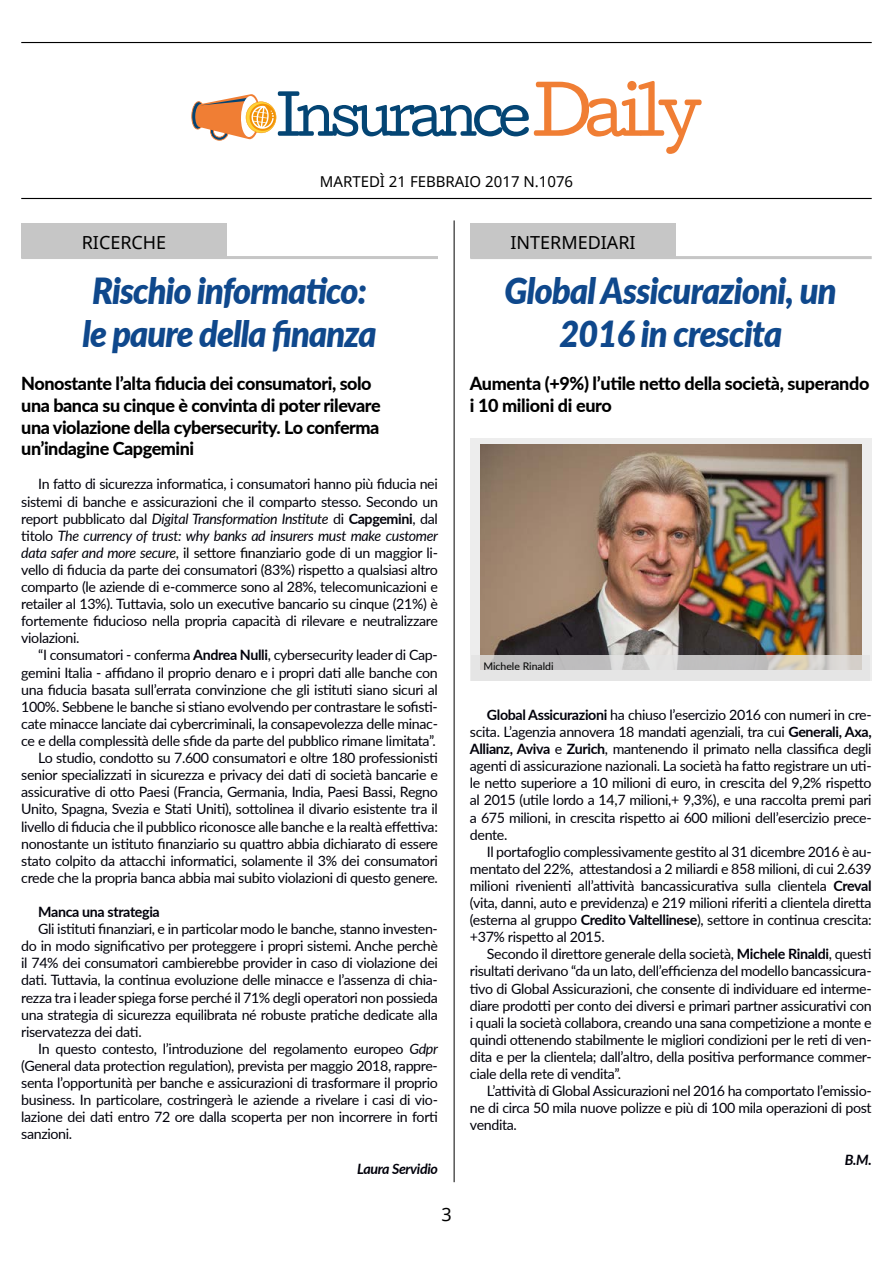
<style>
.page{position:relative;width:893px;height:1263px;background:#fff}
.page>*{position:absolute;margin:0;border:0;box-sizing:border-box;transform-origin:0 0}
.t1{font:italic 900 36px/43.2px "Lato";letter-spacing:-.025em;color:#0f488c;scale:.95 1}
.t2{font:800 18px/21.6px "Lato";letter-spacing:-.025em;color:#000}
.t3{font:18px "Noto Sans";color:#000}
.t4{font:15px "Noto Sans";color:#000}
.t5{font:14.25px/17.1px "Lato";letter-spacing:-.025em;color:#00000a;text-align:justify}
.t6{font:700 14.25px "Lato";letter-spacing:-.025em;color:#00000a}
.t7{font:italic 700 14.25px "Lato";letter-spacing:-.025em;color:#00000a}
.t8{font:10.5px "Lato";color:#000}
.s1{font-style:italic}
.s2{font-weight:700}
.s3{color:#000}
</style>
<div class="page">
<hr style="left:21px;top:42px;width:851px;height:1px;background:#000">
<hr style="left:21px;top:198px;width:851px;height:1px;background:#000">
<svg style="left:191px;top:81px;width:511px;height:73px"></svg>
<hr style="left:454px;top:220px;width:1px;height:962px;background:#000">
<div style="left:21px;top:223px;width:206px;height:35px;background:#c6c6c6"></div>
<div style="left:470px;top:223px;width:206px;height:35px;background:#c6c6c6"></div>
<hr style="left:21px;top:256px;width:417px;height:3px;background:#c6c6c6">
<hr style="left:470px;top:256px;width:402px;height:3px;background:#c6c6c6">
<div style="left:470px;top:438px;width:402px;height:242px;background:#ededed"></div>
<img style="left:481px;top:445px;width:380px;height:210px">
<svg style="left:480px;top:655px;width:382px;height:15px;background:#c9c7c5"></svg>
<p class="t4" style="left:320px;top:171px;width:255px">MARTEDÌ 21 FEBBRAIO 2017 N.1076</p>
<p class="t3" style="left:82px;top:230px;width:86px">RICERCHE</p>
<p class="t3" style="left:510px;top:230px;width:127px">INTERMEDIARI</p>
<h1 class="t1" style="left:82px;top:268px;width:311px">Rischio informatico: le paure della finanza</h1>
<p class="t2" style="left:21px;top:372px;width:361px">Nonostante l’alta fiducia dei consumatori, solo una banca su cinque è convinta di poter rilevare una violazione della cybersecurity. Lo conferma un’indagine Capgemini</p>
<p class="t5" style="left:21px;top:475px;width:418px;text-indent:17px">In fatto di sicurezza informatica, i consumatori hanno più fiducia nei sistemi di banche e assicurazioni che il comparto stesso. Secondo un report pubblicato dal <span class="s1">Digital Transformation Institute</span> di <span class="s2">Capgemini</span>, dal titolo <span class="s1">The currency of trust: why banks ad insurers must make customer data safer and more secure</span><span class="s3">, il settore finanziario</span> gode di un maggior li&shy;vello di fiducia da parte dei consumatori (83%) rispetto a qualsiasi altro comparto (le aziende di e-commerce sono al 28%, telecomunicazioni e retailer al 13%). Tuttavia, solo un executive bancario su cinque (21%) è fortemente fiducioso nella propria capacità di rilevare e neutralizzare violazioni.</p>
<p class="t5" style="left:21px;top:646px;width:418px;text-align:right">“I consumatori - conferma <span class="s2">Andrea Nulli</span>, cybersecurity leader di Cap&shy;gemini Italia - affidano il proprio denaro e i propri dati alle banche con una fiducia basata sull’errata convinzione che gli istituti siano sicuri al 100%. Sebbene le banche si stiano evolvendo per contrastare le sofisti&shy;cate minacce lanciate dai cybercriminali, la consapevolezza delle minac&shy;ce e della complessità delle sfide da parte del pubblico rimane limitata”.<br>Lo studio, condotto su 7.600 consumatori e oltre 180 professionisti senior specializzati in sicurezza e privacy dei dati di società bancarie e assicurative di otto Paesi (Francia, Germania, India, Paesi Bassi, Regno Unito, Spagna, Svezia e Stati Uniti), sottolinea il divario esistente tra il livello di fiducia che il pubblico riconosce alle banche e la realtà effettiva: nonostante un istituto finanziario su quattro abbia dichiarato di essere stato colpito da attacchi informatici, solamente il 3% dei consumatori crede che la propria banca abbia mai subito violazioni di questo genere.</p>
<p class="t6" style="left:38px;top:901px;width:123px">Manca una strategia</p>
<p class="t5" style="left:21px;top:920px;width:418px;text-indent:17px">Gli istituti finanziari, e in particolar modo le banche, stanno investen&shy;do in modo significativo per proteggere i propri sistemi. Anche perchè il 74% dei consumatori cambierebbe provider in caso di violazione dei dati. Tuttavia, la continua evoluzione delle minacce e l’assenza di chia&shy;rezza tra i leader spiega forse perché il 71% degli operatori non possieda una strategia di sicurezza equilibrata né robuste pratiche dedicate alla riservatezza dei dati.</p>
<p class="t5" style="left:21px;top:1039px;width:418px;text-indent:17px">In questo contesto, l’introduzione del regolamento europeo <span class="s1">Gdpr </span>(General data protection regulation), prevista per maggio 2018, rappre&shy;senta l’opportunità per banche e assicurazioni di trasformare il proprio business. In particolare, costringerà le aziende a rivelare i casi di vio&shy;lazione dei dati entro 72 ore dalla scoperta per non incorrere in forti sanzioni.</p>
<p class="t7" style="left:357px;top:1158px;width:82px">Laura Servidio</p>
<p class="t3" style="left:441px;top:1202px;width:12px">3</p>
<h1 class="t1" style="left:505px;top:268px;width:351px;text-align:center">Global Assicurazioni, un<br>2016 in crescita</h1>
<p class="t2" style="left:470px;top:372px;width:401px">Aumenta (+9%) l’utile netto della società, superando i 10 milioni di euro</p>
<p class="t8" style="left:483px;top:659px;width:72px">Michele Rinaldi</p>
<p class="t5" style="left:470px;top:705px;width:403px;text-indent:17px"><span class="s2">Global Assicurazioni</span> ha chiuso l’esercizio 2016 con numeri in cre&shy;scita. L’agenzia annovera 18 mandati agenziali, tra cui <span class="s2">Generali, Axa, Allianz, Aviva</span> e <span class="s2">Zurich</span>, mantenendo il primato nella classifica degli agenti di assicurazione nazionali. La società ha fatto registrare un uti&shy;le netto superiore a 10 milioni di euro, in crescita del 9,2% rispetto al 2015 (utile lordo a 14,7 milioni,+ 9,3%), e una raccolta premi pari a 675 milioni, in crescita rispetto ai 600 milioni dell’esercizio prece&shy;dente.</p>
<p class="t5" style="left:470px;top:842px;width:403px;text-indent:17px">Il portafoglio complessivamente gestito al 31 dicembre 2016 è au&shy;mentato del 22%, attestandosi a 2 miliardi e 858 milioni, di cui 2.639 milioni rivenienti all’attività bancassicurativa sulla clientela <span class="s2">Creval </span>(vita, danni, auto e previdenza) e 219 milioni riferiti a clientela diretta (esterna al gruppo <span class="s2">Credito Valtellinese</span>), settore in continua crescita: +37% rispetto al 2015.</p>
<p class="t5" style="left:470px;top:945px;width:403px;text-indent:17px">Secondo il direttore generale della società, <span class="s2">Michele Rinaldi</span>, questi risultati derivano “da un lato, dell’efficienza del modello bancassicura&shy;tivo di Global Assicurazioni, che consente di individuare ed interme&shy;diare prodotti per conto dei diversi e primari partner assicurativi con i quali la società collabora, creando una sana competizione a monte e quindi ottenendo stabilmente le migliori condizioni per le reti di ven&shy;dita e per la clientela; dall’altro, della positiva performance commer&shy;ciale della rete di vendita”.</p>
<p class="t5" style="left:470px;top:1082px;width:403px;text-indent:17px">L’attività di Global Assicurazioni nel 2016 ha comportato l’emissio&shy;ne di circa 50 mila nuove polizze e più di 100 mila operazioni di post vendita.</p>
<p class="t7" style="left:845px;top:1149px;width:28px">B.M.</p>
</div>
